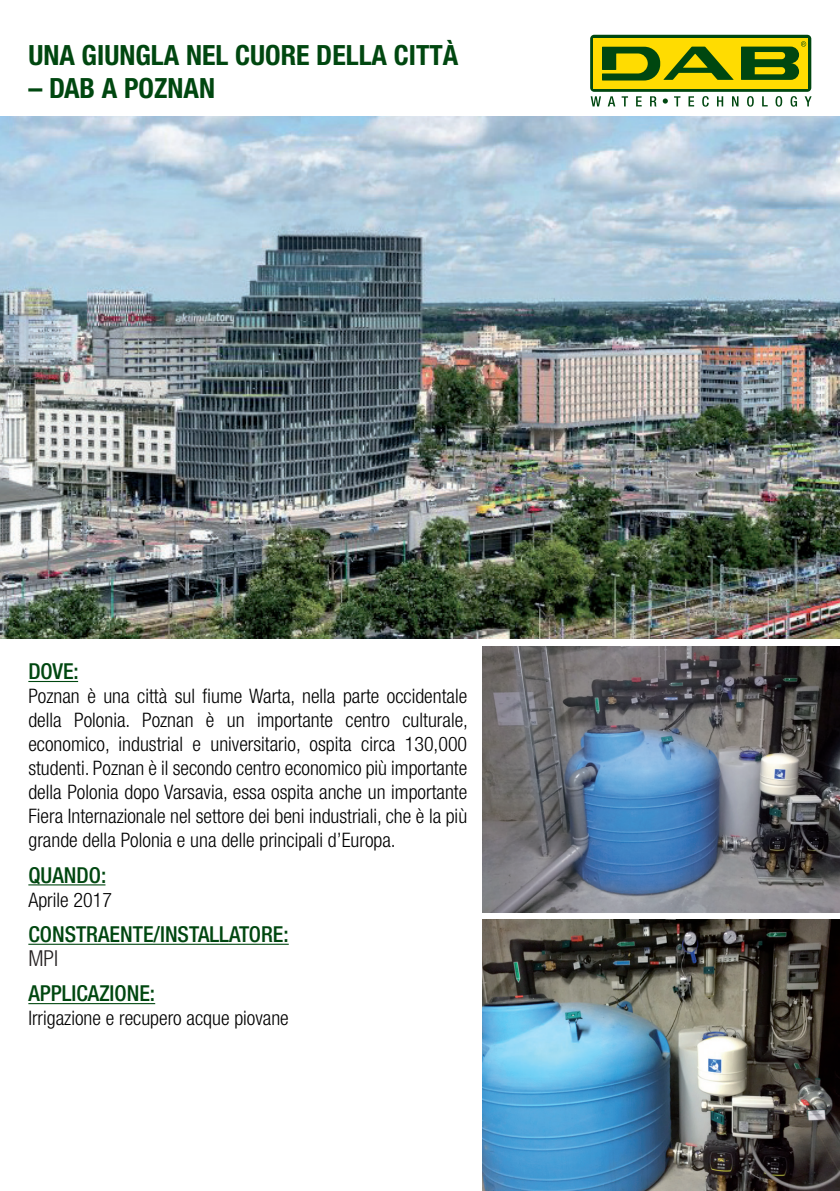
<style>
.page{position:relative;width:840px;height:1191px;background:#fff}
.page>*{position:absolute;margin:0;border:0;box-sizing:border-box;transform-origin:0 0}
.t1{font:700 condensed 27.8px "Helvetica Neue LT";color:#004710}
.t2{font:500 condensed 22px "Helvetica Neue LT";color:#004710}
.t3{font:300 condensed 22px "Helvetica Neue LT";color:#231f20}
.t4{font:300 condensed 20px/24px "Helvetica Neue LT";color:#000;text-align:justify}
</style>
<div class="page">
<svg style="left:590px;top:96px;width:10px;height:10px"></svg>
<svg style="left:607px;top:96px;width:8px;height:10px"></svg>
<svg style="left:621px;top:96px;width:6px;height:10px"></svg>
<svg style="left:636px;top:96px;width:5px;height:10px"></svg>
<svg style="left:650px;top:96px;width:6px;height:10px"></svg>
<svg style="left:674px;top:96px;width:6px;height:10px"></svg>
<svg style="left:688px;top:96px;width:5px;height:10px"></svg>
<svg style="left:702px;top:96px;width:6px;height:11px"></svg>
<svg style="left:717px;top:96px;width:5px;height:10px"></svg>
<svg style="left:732px;top:96px;width:6px;height:10px"></svg>
<svg style="left:747px;top:96px;width:6px;height:11px"></svg>
<svg style="left:762px;top:96px;width:5px;height:10px"></svg>
<svg style="left:775px;top:96px;width:6px;height:11px"></svg>
<svg style="left:790px;top:96px;width:6px;height:11px"></svg>
<svg style="left:804px;top:96px;width:7px;height:10px"></svg>
<div style="left:590px;top:35px;width:220px;height:57px;background:linear-gradient(to right,#004710,#004710);border-radius:4px"></div>
<div style="left:593px;top:38px;width:214px;height:50px;background:#ffdc01"></div>
<svg style="left:662px;top:98px;width:5px;height:6px"></svg>
<svg style="left:741px;top:41px;width:64px;height:39px"></svg>
<svg style="left:602px;top:47px;width:131px;height:33px"></svg>
<img style="left:0;top:116px;width:839px;height:522px">
<img style="left:482px;top:646px;width:357px;height:266px">
<img style="left:482px;top:919px;width:357px;height:272px">
<hr style="left:28px;top:681px;width:50px;height:1px;background:#004710">
<hr style="left:28px;top:884px;width:77px;height:1px;background:#004710">
<hr style="left:28px;top:943px;width:260px;height:1px;background:#004710">
<hr style="left:28px;top:1003px;width:127px;height:1px;background:#004710">
<h1 class="t1" style="left:28px;top:38px;width:431px">UNA GIUNGLA NEL CUORE DELLA CITTÀ</h1>
<h1 class="t1" style="left:28px;top:72px;width:188px">– DAB A POZNAN</h1>
<p class="t2" style="left:28px;top:658px;width:52px">DOVE:</p>
<p class="t4" style="left:28px;top:684px;width:441px">Poznan è una città sul fiume Warta, nella parte occidentale della Polonia. Poznan è un importante centro culturale, economico, industrial e universitario, ospita circa 130,000 studenti. Poznan è il secondo centro economico più importante della Polonia dopo Varsavia, essa ospita anche un importante Fiera Internazionale nel settore dei beni industriali, che è la più grande della Polonia e una delle principali d’Europa.</p>
<p class="t2" style="left:28px;top:861px;width:79px">QUANDO:</p>
<p class="t4" style="left:28px;top:887px;width:85px">Aprile 2017</p>
<p class="t2" style="left:28px;top:921px;width:262px">CONSTRAENTE/INSTALLATORE:</p>
<p class="t3" style="left:28px;top:945px;width:31px">MPI</p>
<p class="t2" style="left:28px;top:980px;width:128px">APPLICAZIONE:</p>
<p class="t4" style="left:28px;top:1006px;width:262px">Irrigazione e recupero acque piovane</p>
</div>
